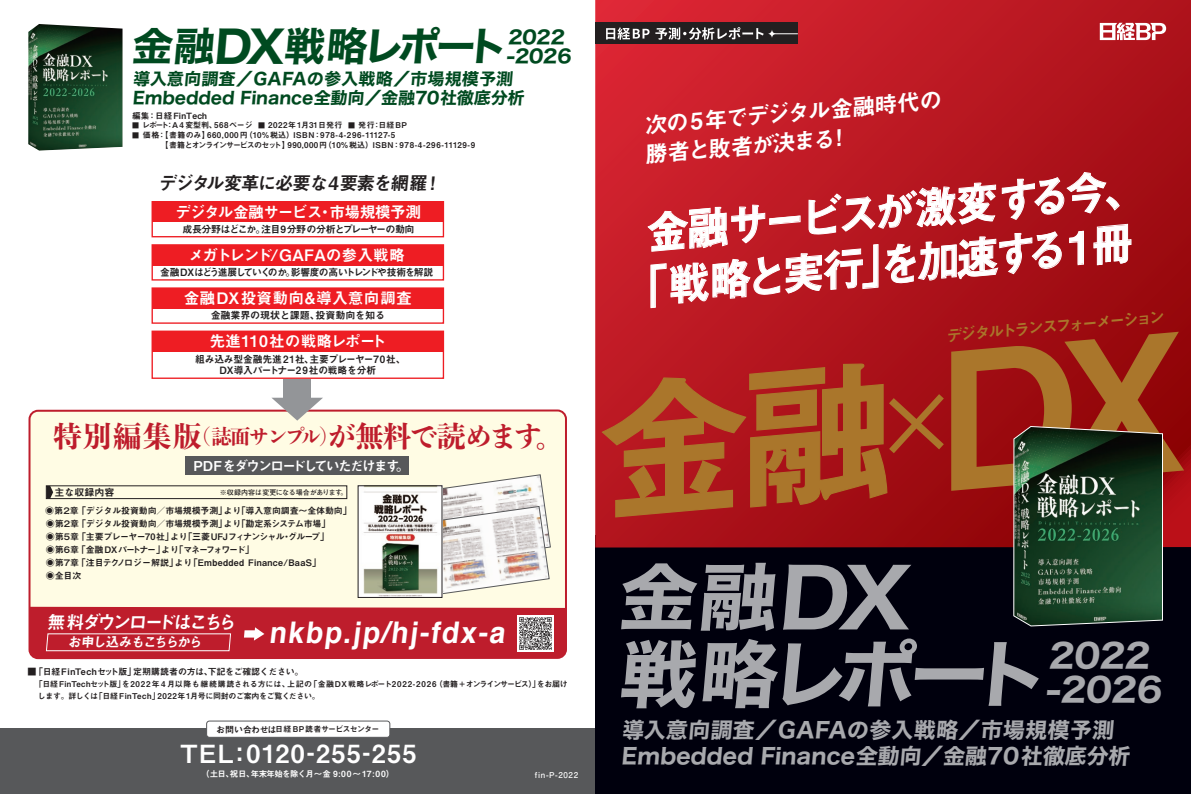
<style>
.page{position:relative;width:1191px;height:794px;background:#fff}
.page>*{position:absolute;margin:0;border:0;box-sizing:border-box;transform-origin:0 0}
.t1{font:156.1px "Midashi Go Pro MB31";color:#aa762b}
.t2{font:73.5px/77.2px "Hiragino Sans W7";color:#a8a9ad;scale:1.07 1}
.t3{font:44.8px/53.8px "Midashi Go Pro MB31";color:#fff;text-align:center;scale:.96 1}
.t4{font:39.6px "Hiragino Sans W7";color:#004a20}
.t5{font:32.9px/33.9px "Hiragino Sans W7";color:#a8a9ad;scale:1.07 1}
.t6{font:700 29.8px "Helvetica";color:#fff;scale:.95 1}
.t7{font:800 28.7px "Yu Min";letter-spacing:-.04em;color:#be1d2c}
.t8{font:25px "Midashi Go Pro MB31";letter-spacing:.06em;color:#fff}
.t9{font:22.9px/28.9px "Midashi Go Pro MB31";color:#fff}
.t10{font:21.5px/25.9px "Hiragino Sans W7";color:#a8a9ad}
.t11{font:18.5px "Midashi Go Pro MB31";color:#231f20}
.t12{font:18.4px "Midashi Go Pro MB31";color:#fff}
.t13{font:18.4px/18.9px "Hiragino Sans W7";color:#004a20;scale:1.07 1}
.t14{font:16.6px/18.9px "Hiragino Sans W7";color:#004a20}
.t15{font:15.9px "Midashi Go Pro MB31";color:#aa762b}
.t16{font:15.8px "Midashi Go Pro MB31";color:#fff}
.t17{font:15.8px "Midashi Go Pro MB31";letter-spacing:-.04em;color:#fff}
.t18{font:13.6px "Midashi Go Pro MB31";letter-spacing:-.12em;color:#fff}
.t19{font:10.1px/11.2px "Midashi Go Pro MB31";letter-spacing:-.02em;color:#231f20;text-align:center}
.t20{font:10.1px "Midashi Go Pro MB31";letter-spacing:-.11em;color:#231f20}
.t21{font:10.1px "Midashi Go Pro MB31";letter-spacing:-.06em;color:#231f20}
.t22{font:10px "Midashi Go Pro MB31";color:#231f20}
.t23{font:9px/13px "Midashi Go Pro MB31";letter-spacing:-.02em;color:#231f20}
.t24{font:9px "Midashi Go Pro MB31";letter-spacing:-.04em;color:#231f20}
.t25{font:8.6px "Midashi Go Pro MB31";letter-spacing:.02em;color:#231f20}
.t26{font:8.5px "Midashi Go Pro MB31";letter-spacing:-.08em;color:#fff}
.t27{font:8px/12px "Midashi Go Pro MB31";letter-spacing:-.01em;color:#231f20}
.t28{font:8px/10px "Midashi Go Pro MB31";letter-spacing:.04em;color:#231f20}
.t29{font:8px "Midashi Go Pro MB31";letter-spacing:.02em;color:#231f20}
.t30{font:8px "Midashi Go Pro MB31";letter-spacing:-.1em;color:#231f20}
.t31{font:700 8px "Futo Go B101 Pro";letter-spacing:.08em;color:#fff}
.t32{font:700 7px "Futo Go B101 Pro";letter-spacing:.01em;color:#231f20}
.s1{font-size:43.5px}
.s2{font-size:7px}
.s3{font-size:20.2px}
.s4{font-size:9px}
.s5{font-size:189.9px}
.s6{font-size:79.5px}
</style>
<div class="page">
<div style="left:30px;top:410px;width:536px;height:248px;background:#fffce4;border-radius:9px"></div>
<div style="left:29px;top:409px;width:538px;height:250px;border:2px solid #be1d2c;border-radius:9px"></div>
<div style="left:185px;top:456px;width:223px;height:19px;background:#57585a"></div>
<div style="left:29px;top:607px;width:537px;height:51px;background:#be1d2c"></div>
<div style="left:283px;top:203px;width:28px;height:201px;background:#939598"></div>
<svg style="left:271px;top:398px;width:52px;height:22px"></svg>
<div style="left:0;top:728px;width:595px;height:66px;background:#57585a"></div>
<div style="left:207px;top:721px;width:183px;height:16px;background:#fff;border-radius:3px"></div>
<div style="left:206px;top:720px;width:184px;height:18px;border:1px solid #57585a;border-radius:3px"></div>
<div style="left:46px;top:485px;width:301px;height:14px;border:1px solid #231f20"></div>
<svg style="left:46px;top:486px;width:7px;height:12px"></svg>
<svg style="left:442px;top:474px;width:108px;height:120px"></svg>
<img style="left:360px;top:487px;width:80px;height:108px">
<img style="left:28px;top:24px;width:95px;height:127px">
<div style="left:595px;top:535px;width:596px;height:259px;background:#00000d"></div>
<svg style="left:595px;top:0;width:596px;height:547px;background:#b2141d"></svg>
<svg style="left:600px;top:359px;width:288px;height:160px;background:#ae1a1d"></svg>
<svg style="left:648px;top:170px;width:483px;height:138px;background:#bb2d35"></svg>
<svg style="left:1013px;top:426px;width:150px;height:200px;background:#2b4a33"></svg>
<div style="left:595px;top:22px;width:203px;height:22px;background:#231f20"></div>
<svg style="left:606px;top:27px;width:43px;height:13px"></svg>
<svg style="left:655px;top:27px;width:143px;height:13px"></svg>
<svg style="left:1099px;top:23px;width:67px;height:17px"></svg>
<div style="left:262px;top:197px;width:66px;height:181px;background:#fff"></div>
<div style="left:151px;top:244px;width:293px;height:36px;border:1px solid #ee1d23"></div>
<div style="left:152px;top:245px;width:291px;height:20px;background:#ee1d23"></div>
<div style="left:151px;top:287px;width:293px;height:37px;border:1px solid #ee1d23"></div>
<div style="left:152px;top:288px;width:291px;height:20px;background:#ee1d23"></div>
<div style="left:151px;top:201px;width:293px;height:36px;border:1px solid #ee1d23"></div>
<div style="left:152px;top:202px;width:291px;height:20px;background:#ee1d23"></div>
<div style="left:151px;top:330px;width:293px;height:49px;border:1px solid #ee1d23"></div>
<div style="left:152px;top:331px;width:291px;height:21px;background:#ee1d23"></div>
<div style="left:517px;top:615px;width:36px;height:37px;background:#fff"></div>
<img style="left:519px;top:617px;width:33px;height:33px">
<h3 class="t4" style="left:131px;top:15px;width:383px">金融<span class="s1">DX</span>戦略レポート</h3>
<h3 class="t13" style="left:506px;top:28px;width:65px">2022 -2026</h3>
<h3 class="t14" style="left:133px;top:70px;width:395px">導入意向調査／GAFAの参入戦略／市場規模予測<br>Embedded Finance全動向／金融70社徹底分析</h3>
<p class="t25" style="left:132px;top:108px;width:76px">編集：日経FinTech</p>
<p class="t29" style="left:132px;top:119px;width:276px"><span class="s2">■</span> レポート：A4 変型判、568ページ <span class="s2">■</span> 2022年1月31日発行 <span class="s2">■</span> 発行：日経BP</p>
<p class="t28" style="left:160px;top:129px;width:316px;text-indent:-28px"><span class="s2">■</span> 価格：【書籍のみ】660,000円（10%税込）ISBN：978-4-296-11127-5<br>【書籍とオンラインサービスのセット】990,000円（10%税込）ISBN：978-4-296-11129-9</p>
<h3 class="t11" style="left:158px;top:169px;width:287px">デジタル変革に必要な4要素を網羅！</h3>
<h3 class="t17" style="left:175px;top:199px;width:248px">デジタル金融サービス・市場規模予測</h3>
<p class="t21" style="left:182px;top:221px;width:234px">成長分野はどこか。注目9分野の分析とプレーヤーの動向</p>
<h3 class="t16" style="left:188px;top:242px;width:218px">メガトレンド/GAFAの参入戦略</h3>
<p class="t20" style="left:160px;top:264px;width:275px">金融 DXはどう進展していくのか。影響度の高いトレンドや技術を解説</p>
<h3 class="t16" style="left:184px;top:285px;width:230px">金融DX投資動向＆導入意向調査</h3>
<p class="t19" style="left:211px;top:309px;width:176px">金融業界の現状と課題、投資動向を知る</p>
<h3 class="t16" style="left:209px;top:329px;width:178px">先進110社の戦略レポート</h3>
<p class="t19" style="left:195px;top:352px;width:212px">組み込み型金融先進21社、主要プレーヤー70社、<br>DX導入パートナー29社の戦略を分析</p>
<h3 class="t7" style="left:53px;top:414px;width:513px">特別編集版<span class="s3">（誌面サンプル）</span>が無料で読めます。</h3>
<h3 class="t18" style="left:193px;top:454px;width:218px">PDFをダウンロードしていただけます。</h3>
<p class="t22" style="left:55px;top:484px;width:61px">主な収録内容</p>
<p class="t32" style="left:220px;top:487px;width:129px">※収録内容は変更になる場合があります。</p>
<p class="t23" style="left:45px;top:502px;width:308px">◉第２章「デジタル投資動向／市場規模予測」より「導入意向調査～全体動向」◉第２章「デジタル投資動向／市場規模予測」より「勘定系システム市場」<br>◉第５章「主要プレーヤー70社」より「三菱UFJフィナンシャル・グループ」<br>◉第６章「金融 DX パートナー」より「マネーフォワード」<br>◉第７章「注目テクノロジー解説」より「Embedded Finance/BaaS」<br>◉全目次</p>
<h3 class="t12" style="left:47px;top:607px;width:193px">無料ダウンロードはこちら</h3>
<h3 class="t18" style="left:68px;top:631px;width:137px">お申し込みもこちらから</h3>
<h3 class="t6" style="left:269px;top:608px;width:256px">nkbp.jp/hj-fdx-a</h3>
<p class="t24" style="left:27px;top:665px;width:277px">■ 「日経FinTechセット版」定期購読者の方は、下記をご確認ください。</p>
<p class="t27" style="left:38px;top:676px;width:531px;text-indent:-3px">「日経FinTechセット版」を2022 年 4 月以降も継続購読される方には、上記の「金融DX 戦略レポート2022-2026（書籍 +オンラインサービス）」をお届けします。詳しくは「日経FinTech」2022年1月号に同封のご案内をご覧ください。</p>
<p class="t30" style="left:216px;top:722px;width:165px"><span class="s4">お問い合わせは</span>日経 BP 読者サービスセンター</p>
<h3 class="t8" style="left:181px;top:733px;width:237px">TEL:0120-255-255</h3>
<p class="t26" style="left:201px;top:767px;width:194px">（土日、祝日、年末年始を除く月～金 9:00～17:00）</p>
<p class="t31" style="left:535px;top:769px;width:45px">fin-P-2022</p>
<h3 class="t9" style="left:640px;top:109px;width:302px;rotate:-5deg">次の5年でデジタル金融時代の勝者と敗者が決まる！</h3>
<h3 class="t3" style="left:616px;top:202px;width:552px;rotate:-5deg">金融サービスが激変する今、「戦略と実行」を加速する１冊</h3>
<h3 class="t15" style="left:945px;top:323px;width:221px;rotate:-5deg">デジタルトランスフォーメーション</h3>
<h1 class="t1" style="left:580px;top:329px;width:593px;rotate:-5deg">金融<sup>×</sup><span class="s5">DX</span></h1>
<h2 class="t2" style="left:617px;top:561px;width:413px">金融<span class="s6">DX<br></span>戦略レポート</h2>
<h3 class="t5" style="left:1045px;top:640px;width:115px">2022 -2026</h3>
<h3 class="t10" style="left:621px;top:718px;width:513px">導入意向調査／GAFAの参入戦略／市場規模予測<br>Embedded Finance全動向／金融70社徹底分析</h3>
</div>
